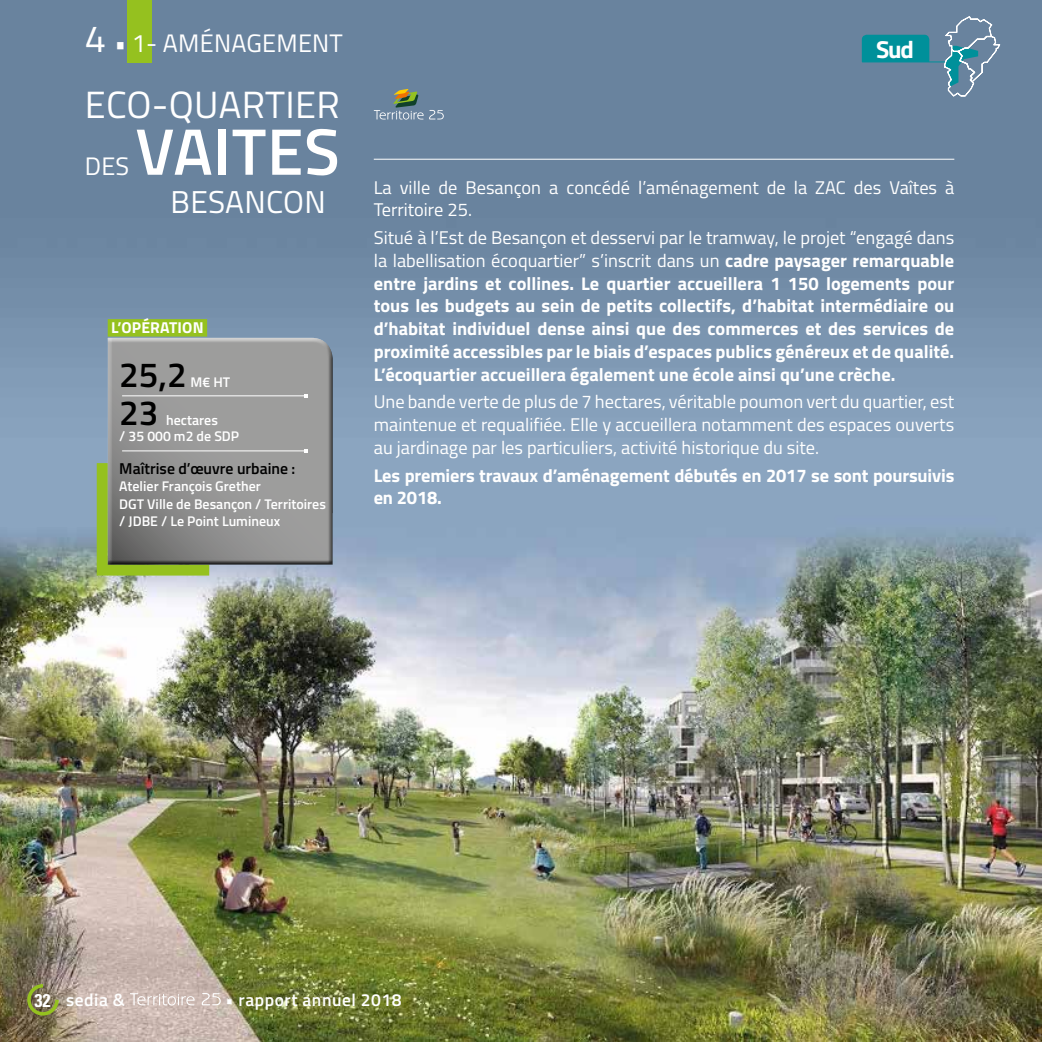
<style>
.page{position:relative;width:1042px;height:1042px;background:#fff}
.page>*{position:absolute;margin:0;border:0;box-sizing:border-box;transform-origin:0 0}
.t1{font:600 65.8px "Titillium";letter-spacing:.01em;color:#fff}
.t2{font:37.98px "Titillium";letter-spacing:.01em;color:#fff}
.t3{font:600 35px "Titillium";color:#000}
.t4{font:31.68px "Titillium";letter-spacing:.01em;color:#fff}
.t5{font:25.38px "Titillium";letter-spacing:.01em;color:#fff}
.t6{font:700 24.5px "Titillium";color:#fff}
.t7{font:700 18.38px/22.8px "Titillium";letter-spacing:-.01em;color:#fff;text-align:justify}
.t8{font:18.38px/22.8px "Titillium";color:#fff}
.t9{font:600 17.5px "Titillium";letter-spacing:.03em;color:#fff}
.t10{font:600 15.75px "Titillium";color:#000}
.t11{font:700 15.75px "Titillium";letter-spacing:.01em;color:#fff}
.t12{font:600 14px/17.5px "Titillium";color:#fff}
.s1{font-size:37.98px}
.s2{font-weight:400}
.s3{font-family:"Univers";font-weight:700;font-stretch:condensed;font-size:18.38px}
</style>
<div class="page">
<img style="left:0;top:0;width:1042px;height:1042px">
<div style="left:862px;top:35px;width:67px;height:26px;background:#00909a"></div>
<hr style="left:862px;top:61px;width:84px;height:1px;background:#00909a">
<svg style="left:944px;top:16px;width:56px;height:82px;background:#6f92a8"></svg>
<svg style="left:374px;top:89px;width:70px;height:31px;background:#758a92"></svg>
<svg style="left:97px;top:338px;width:236px;height:237px;background:#949791"></svg>
<div style="left:108px;top:319px;width:99px;height:18px;background:#95c11f"></div>
<hr style="left:374px;top:159px;width:580px;height:1px;background:#fff">
<div style="left:127px;top:0;width:24px;height:63px;background:#95c11f"></div>
<svg style="left:130px;top:993px;width:65px;height:12px"></svg>
<svg style="left:202px;top:993px;width:19px;height:12px"></svg>
<svg style="left:25px;top:982px;width:35px;height:35px"></svg>
<h3 class="t5" style="left:85px;top:25px;width:260px"><span class="s1">4</span> • 1- AMÉNAGEMENT</h3>
<h2 class="t2" style="left:85px;top:77px;width:256px">ECO-QUARTIER</h2>
<h3 class="t5" style="left:85px;top:147px;width:46px">DES</h3>
<h1 class="t1" style="left:135px;top:102px;width:206px">VAITES</h1>
<h3 class="t4" style="left:171px;top:178px;width:157px">BESANCON</h3>
<p class="t11" style="left:111px;top:315px;width:94px">L’OPÉRATION</p>
<h3 class="t3" style="left:119px;top:348px;width:69px">25,2</h3>
<p class="t12" style="left:191px;top:372px;width:41px">M€ HT</p>
<h3 class="t3" style="left:119px;top:387px;width:41px">23</h3>
<p class="t12" style="left:119px;top:412px;width:121px;line-height:15.8px;text-indent:47px">hectares<br>/ 35 000 m2 de SDP</p>
<p class="t10" style="left:119px;top:456px;width:177px">Maîtrise d’œuvre urbaine :</p>
<p class="t12" style="left:119px;top:477px;width:208px">Atelier François Grether<br>DGT Ville de Besançon / Territoires / JDBE / Le Point Lumineux</p>
<h3 class="t6" style="left:876px;top:30px;width:39px">Sud</h3>
<p class="t8" style="left:374px;top:175px;width:582px">La ville de Besançon a concédé l’aménagement de la ZAC des Vaîtes à<br>Territoire 25.</p>
<p class="t7" style="left:374px;top:225px;width:582px"><span class="s2">Situé à l’Est de Besançon et desservi par le tramway, le projet “engagé dans la labellisation écoquartier” s’inscrit dans un</span> cadre paysager remarquable entre jardins et collines. Le quartier accueillera 1 150 logements pour tous les budgets au sein de petits collectifs, d’habitat intermédiaire ou d’habitat individuel dense ainsi que des commerces et des services de proximité accessibles par le biais d’espaces publics généreux et de qualité.<br>L’écoquartier accueillera également une école ainsi qu’une crèche.</p>
<p class="t8" style="left:374px;top:390px;width:582px;text-align:justify">Une bande verte de plus de 7 hectares, véritable poumon vert du quartier, est maintenue et requalifiée. Elle y accueillera notamment des espaces ouverts au jardinage par les particuliers, activité historique du site.</p>
<p class="t7" style="left:374px;top:463px;width:582px">Les premiers travaux d’aménagement débutés en 2017 se sont poursuivis en 2018.</p>
<p class="t9" style="left:34px;top:986px;width:92px"><span class="s3">32</span> sedia &amp;</p>
<p class="t9" style="left:226px;top:986px;width:177px">• rapport annuel 2018</p>
</div>
